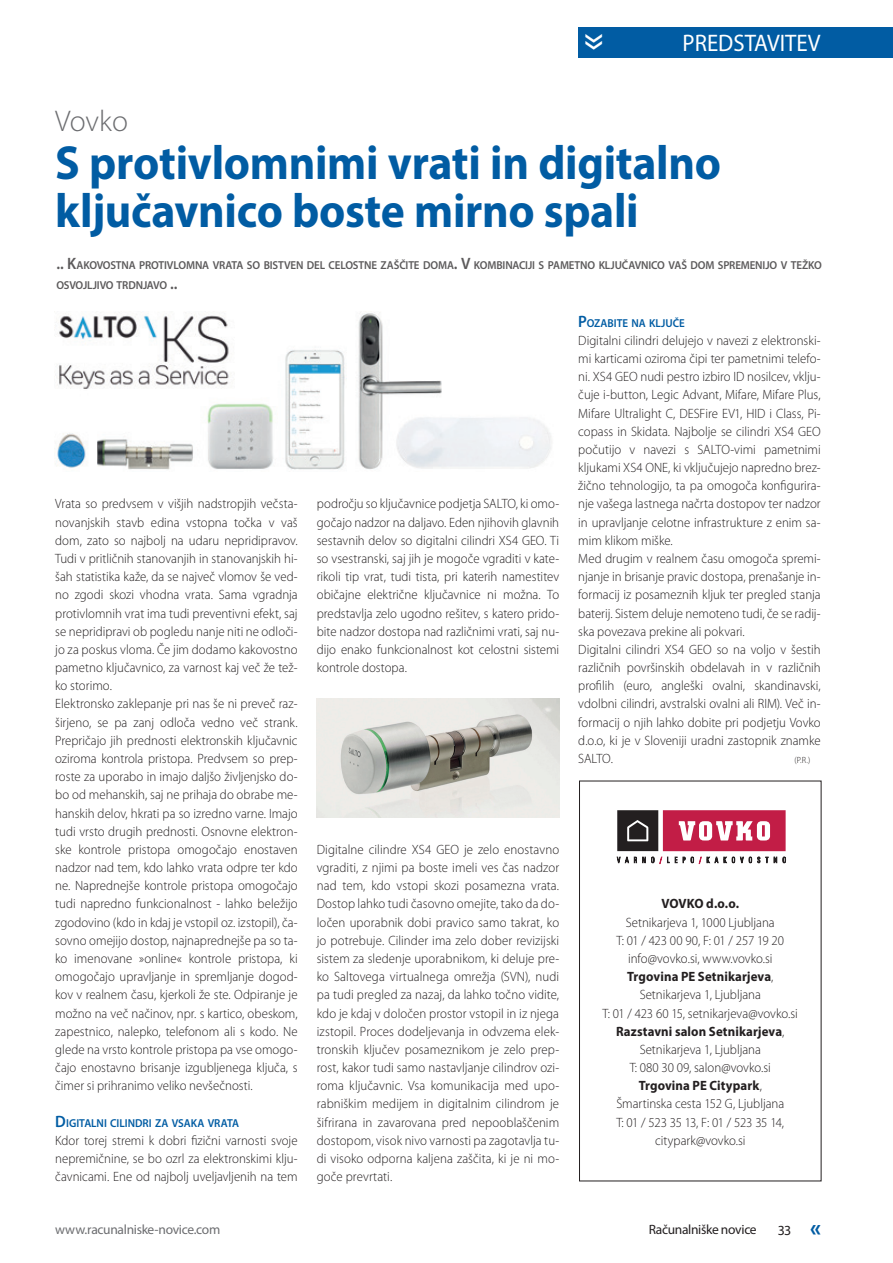
<style>
.page{position:relative;width:893px;height:1263px;background:#fff}
.page>*{position:absolute;margin:0;border:0;box-sizing:border-box;transform-origin:0 0}
.Naslov{font:700 48px/48px "Myriad Pro";letter-spacing:-.01em;color:#015ca3;scale:.95 1}
.t1{font:45px "Myriad Pro";color:#fff;scale:.95 1}
.Nadnaslov{font:300 30px "Myriad Pro";letter-spacing:-.005em;color:#6c6d70}
.t2{font:700 24.75px "Myriad Pro";color:#015ca3;scale:.95 1}
.t3{font:24px "Myriad Pro";color:#fff;scale:.95 1}
.t4{font:13.95px "Myriad Pro";color:#231f20}
.Vsebina{font:300 13.5px/18.1px "Myriad Pro";color:#231f20;text-align:justify;scale:.95 1}
.Predstavitev_Vsebina{font:300 13.5px "Myriad Pro";color:#231f20;scale:.95 1}
.Predstavitev_Vsebina-2{font:700 13.5px "Myriad Pro";letter-spacing:.01em;color:#231f20;scale:.95 1}
.t5{font:13.5px "Myriad Pro";letter-spacing:-.025em;color:#6c6d70}
.Predstavitev_Vsebina-3{font:300 13.5px "Myriad Pro";letter-spacing:-.03em;color:#231f20;scale:.95 1}
.t6{font:13.5px "Myriad Pro";letter-spacing:-.025em;color:#231f20}
.Podnaslov{font:600 11.55px/19.8px "Myriad Pro";letter-spacing:-.015em;color:#5c5a5b;scale:.95 1}
.Novice_Vsebina{font:600 11.55px "Myriad Pro";color:#015ca3;scale:.95 1}
.Vsebina-2{font:300 9px "Myriad Pro";color:#231f20;scale:.95 1}
.s1{font-size:16.5px}
.s2{font-weight:300}
</style>
<div class="page">
<div style="left:578px;top:27px;width:315px;height:31px;background:#015ca3"></div>
<div style="left:579px;top:781px;width:242px;height:400px;border:1px solid #231f20"></div>
<svg style="left:617px;top:810px;width:169px;height:55px"></svg>
<img style="left:56px;top:312px;width:495px;height:158px">
<img style="left:317px;top:698px;width:242px;height:120px">
<h2 class="t1" style="left:625px;top:33px;width:20px;rotate:90deg">»</h2>
<h3 class="t3" style="left:683px;top:29px;width:147px">PREDSTAVITEV</h3>
<p class="Nadnaslov" style="left:55px;top:103px;width:74px">Vovko</p>
<p class="Naslov" style="left:55px;top:137px;width:702px">S protivlomnimi vrati in digitalno ključavnico boste mirno spali</p>
<p class="Podnaslov" style="left:56px;top:255px;width:807px"><span class="s1">.. K</span>AKOVOSTNA PROTIVLOMNA VRATA SO BISTVEN DEL CELOSTNE ZAŠČITE DOMA<span class="s1">. V</span> KOMBINACIJI S PAMETNO KLJUČAVNICO VAŠ DOM SPREMENIJO V TEŽKO<br>OSVOJLJIVO TRDNJAVO <span class="s1">..</span></p>
<p class="Vsebina" style="left:55px;top:495px;width:257px">Vrata so predvsem v višjih nadstropjih večsta&shy;novanjskih stavb edina vstopna točka v vaš dom, zato so najbolj na udaru nepridipravov.<br>Tudi v pritličnih stanovanjih in stanovanjskih hi&shy;šah statistika kaže, da se največ vlomov še ved&shy;no zgodi skozi vhodna vrata. Sama vgradnja protivlomnih vrat ima tudi preventivni efekt, saj se nepridipravi ob pogledu nanje niti ne odloči&shy;jo za poskus vloma. Če jim dodamo kakovostno pametno ključavnico, za varnost kaj več že tež&shy;ko storimo.</p>
<p class="Vsebina" style="left:55px;top:695px;width:257px">Elektronsko zaklepanje pri nas še ni preveč raz&shy;širjeno, se pa zanj odloča vedno več strank.<br>Prepričajo jih prednosti elektronskih ključavnic oziroma kontrola pristopa. Predvsem so prep&shy;roste za uporabo in imajo daljšo življenjsko do&shy;bo od mehanskih, saj ne prihaja do obrabe me&shy;hanskih delov, hkrati pa so izredno varne. Imajo tudi vrsto drugih prednosti. Osnovne elektron&shy;ske kontrole pristopa omogočajo enostaven nadzor nad tem, kdo lahko vrata odpre ter kdo ne. Naprednejše kontrole pristopa omogočajo tudi napredno funkcionalnost - lahko beležijo zgodovino (kdo in kdaj je vstopil oz. izstopil), ča&shy;sovno omejijo dostop, najnaprednejše pa so ta&shy;ko imenovane »online« kontrole pristopa, ki omogočajo upravljanje in spremljanje dogod&shy;kov v realnem času, kjerkoli že ste. Odpiranje je možno na več načinov, npr. s kartico, obeskom, zapestnico, nalepko, telefonom ali s kodo. Ne glede na vrsto kontrole pristopa pa vse omogo&shy;čajo enostavno brisanje izgubljenega ključa, s čimer si prihranimo veliko nevšečnosti.</p>
<p class="Novice_Vsebina" style="left:55px;top:1115px;width:195px"><span class="s1">D</span>IGITALNI CILINDRI ZA VSAKA VRATA</p>
<p class="Vsebina" style="left:55px;top:1131px;width:257px">Kdor torej stremi k dobri fizični varnosti svoje nepremičnine, se bo ozrl za elektronskimi klju&shy;čavnicami. Ene od najbolj uveljavljenih na tem</p>
<p class="Vsebina" style="left:317px;top:495px;width:257px">področju so ključavnice podjetja SALTO, ki omo&shy;gočajo nadzor na daljavo. Eden njihovih glavnih sestavnih delov so digitalni cilindri XS4 GEO. Ti so vsestranski, saj jih je mogoče vgraditi v kate&shy;rikoli tip vrat, tudi tista, pri katerih namestitev običajne električne ključavnice ni možna. To predstavlja zelo ugodno rešitev, s katero prido&shy;bite nadzor dostopa nad različnimi vrati, saj nu&shy;dijo enako funkcionalnost kot celostni sistemi kontrole dostopa.</p>
<p class="Vsebina" style="left:317px;top:840px;width:257px">Digitalne cilindre XS4 GEO je zelo enostavno vgraditi, z njimi pa boste imeli ves čas nadzor nad tem, kdo vstopi skozi posamezna vrata.<br>Dostop lahko tudi časovno omejite, tako da do&shy;ločen uporabnik dobi pravico samo takrat, ko jo potrebuje. Cilinder ima zelo dober revizijski sistem za sledenje uporabnikom, ki deluje pre&shy;ko Saltovega virtualnega omrežja (SVN), nudi pa tudi pregled za nazaj, da lahko točno vidite, kdo je kdaj v določen prostor vstopil in iz njega izstopil. Proces dodeljevanja in odvzema elek&shy;tronskih ključev posameznikom je zelo prep&shy;rost, kakor tudi samo nastavljanje cilindrov ozi&shy;roma ključavnic. Vsa komunikacija med upo&shy;rabniškim medijem in digitalnim cilindrom je šifrirana in zavarovana pred nepooblaščenim dostopom, visok nivo varnosti pa zagotavlja tu&shy;di visoko odporna kaljena zaščita, ki je ni mo&shy;goče prevrtati.</p>
<p class="Novice_Vsebina" style="left:578px;top:315px;width:114px"><span class="s1">P</span>OZABITE NA KLJUČE</p>
<p class="Vsebina" style="left:578px;top:331px;width:257px">Digitalni cilindri delujejo v navezi z elektronski&shy;mi karticami oziroma čipi ter pametnimi telefo&shy;ni. XS4 GEO nudi pestro izbiro ID nosilcev, vklju&shy;čuje i-button, Legic Advant, Mifare, Mifare Plus, Mifare Ultralight C, DESFire EV1, HID i Class, Pi&shy;copass in Skidata. Najbolje se cilindri XS4 GEO počutijo v navezi s SALTO-vimi pametnimi kljukami XS4 ONE, ki vključujejo napredno brez&shy;žično tehnologijo, ta pa omogoča konfigurira&shy;nje vašega lastnega načrta dostopov ter nadzor in upravljanje celotne infrastrukture z enim sa&shy;mim klikom miške.</p>
<p class="Vsebina" style="left:578px;top:549px;width:257px">Med drugim v realnem času omogoča spremi&shy;njanje in brisanje pravic dostopa, prenašanje in&shy;formacij iz posameznih kljuk ter pregled stanja baterij. Sistem deluje nemoteno tudi, če se radij&shy;ska povezava prekine ali pokvari.</p>
<p class="Vsebina" style="left:578px;top:640px;width:257px">Digitalni cilindri XS4 GEO so na voljo v šestih različnih površinskih obdelavah in v različnih profilih (euro, angleški ovalni, skandinavski, vdolbni cilindri, avstralski ovalni ali RIM). Več in&shy;formacij o njih lahko dobite pri podjetju Vovko d.o.o, ki je v Sloveniji uradni zastopnik znamke SALTO.</p>
<p class="Vsebina-2" style="left:794px;top:754px;width:18px">(P.R.)</p>
<p class="Predstavitev_Vsebina-2" style="left:661px;top:895px;width:83px">VOVKO d.o.o.</p>
<p class="Predstavitev_Vsebina" style="left:626px;top:914px;width:158px">Setnikarjeva 1, 1000 Ljubljana</p>
<p class="Predstavitev_Vsebina" style="left:617px;top:932px;width:178px">T: 01 / 423 00 90, F: 01 / 257 19 20</p>
<p class="Predstavitev_Vsebina" style="left:628px;top:950px;width:154px">info@vovko.si, www.vovko.si</p>
<p class="Predstavitev_Vsebina-2" style="left:627px;top:968px;width:155px">Trgovina PE Setnikarjeva<span class="s2">,</span></p>
<p class="Predstavitev_Vsebina" style="left:640px;top:987px;width:129px">Setnikarjeva 1, Ljubljana</p>
<p class="Predstavitev_Vsebina" style="left:603px;top:1005px;width:207px">T: 01 / 423 60 15, setnikarjeva@vovko.si</p>
<p class="Predstavitev_Vsebina-2" style="left:616px;top:1022px;width:179px">Razstavni salon Setnikarjeva<span class="s2">,</span></p>
<p class="Predstavitev_Vsebina" style="left:640px;top:1041px;width:129px">Setnikarjeva 1, Ljubljana</p>
<p class="Predstavitev_Vsebina" style="left:630px;top:1059px;width:150px">T: 080 30 09, salon@vovko.si</p>
<p class="Predstavitev_Vsebina-2" style="left:639px;top:1077px;width:131px">Trgovina PE Citypark<span class="s2">,</span></p>
<p class="Predstavitev_Vsebina" style="left:616px;top:1096px;width:178px">Šmartinska cesta 152 G, Ljubljana</p>
<p class="Predstavitev_Vsebina-3" style="left:616px;top:1114px;width:178px">T: 01 / 523 35 13, F: 01 / 523 35 14,</p>
<p class="Predstavitev_Vsebina" style="left:655px;top:1132px;width:97px">citypark@vovko.si</p>
<p class="t5" style="left:55px;top:1221px;width:167px">www.racunalniske-novice.com</p>
<p class="t6" style="left:649px;top:1221px;width:109px">Računalniške novice</p>
<p class="t4" style="left:778px;top:1221px;width:15px">33</p>
<h3 class="t2" style="left:810px;top:1211px;width:13px">«</h3>
</div>
